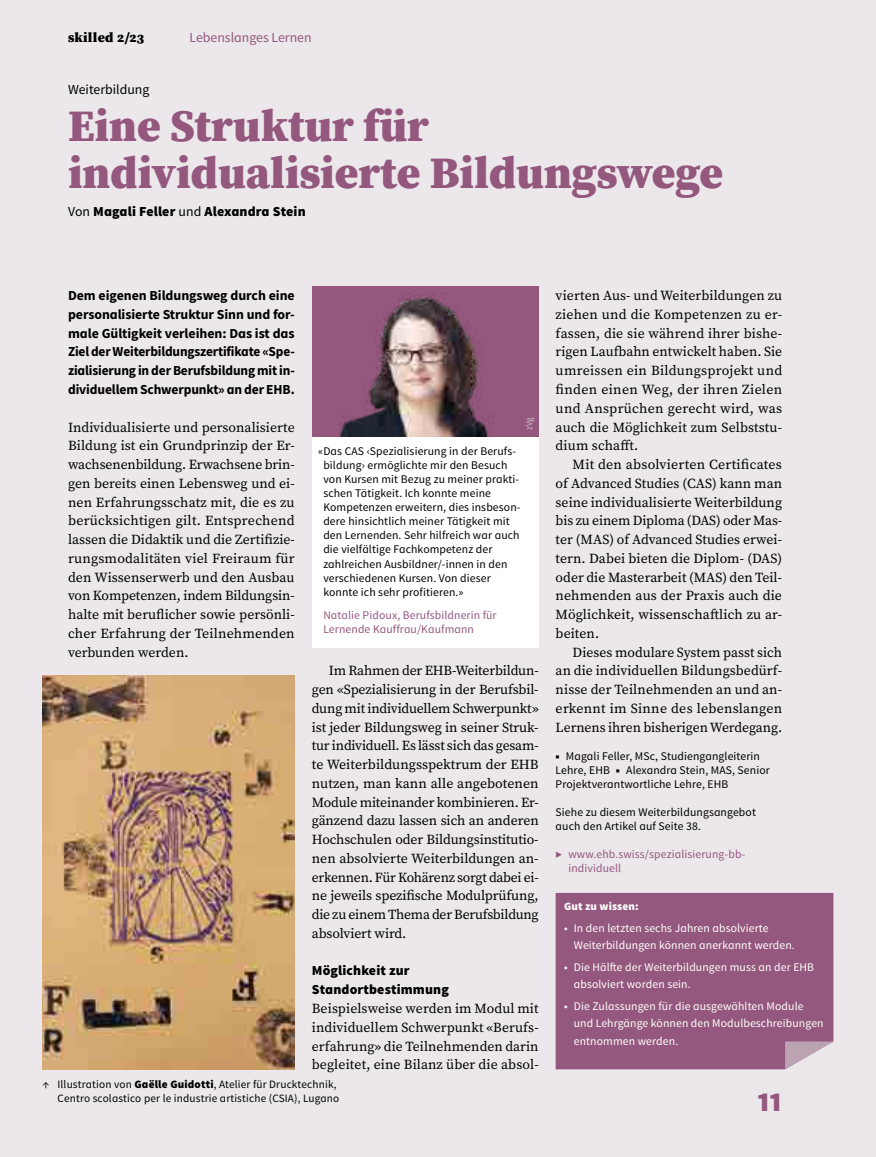
<style>
.page{position:relative;width:876px;height:1157px;background:#ebe7eb}
.page>*{position:absolute;margin:0;border:0;box-sizing:border-box;transform-origin:0 0}
.H1-Titel-Artikel{font:900 45px/46.8px "Source Serif Pro";color:#94577d}
.t1{font:900 30px "Source Sans Pro";color:#94577d}
.P-Lauftext{font:13.8px/18.8px "Source Serif Pro";letter-spacing:-.005em;color:#000;text-align:justify}
.P-Lauftext-ohne-Einzug{font:13.8px/18.8px "Source Serif Pro";letter-spacing:.01em;color:#000;text-align:justify}
.P-Lead{font:700 13.8px/18.8px "Source Sans Pro";letter-spacing:-.01em;color:#000;text-align:justify}
.P-Zwischentitel{font:900 13.8px/18.8px "Source Sans Pro";letter-spacing:.01em;color:#000}
.P-Autor{font:900 13.8px "Source Sans Pro";letter-spacing:.01em;color:#000}
.t2{font:13.8px "Source Sans Pro";color:#94577d}
.H2-Kolumnentitel{font:13.8px "Source Sans Pro";color:#000}
.t3{font:900 13.8px "Source Serif Pro";letter-spacing:.02em;color:#000}
.P-Infos-nach-Text{font:11.7px/14.1px "Source Sans Pro";letter-spacing:.01em;color:#000}
.P-Info-Box{font:11.7px/17.2px "Source Sans Pro";letter-spacing:.01em;color:#fff}
.P-Infos-nach-Text-2{font:11.7px/14.1px "Source Sans Pro";letter-spacing:.01em;color:#94577d}
.P-www-Links-nach-Text{font:11.7px/14.1px "Source Sans Pro";letter-spacing:.01em;color:#94577d}
.Artefakt-Bildlegende{font:11.25px/14.1px "Source Sans Pro";letter-spacing:.015em;color:#000;text-align:right}
.P-Info-Box-Titel{font:900 11.25px "Source Sans Pro";letter-spacing:.01em;color:#fff}
.Artefakt-Bildquelle{font:300 9px "Source Sans Pro";color:#fff}
.s1{font-weight:400}
.s2{font-weight:900}
</style>
<div class="page">
<div style="left:556px;top:893px;width:277px;height:176px;background:#94577d"></div>
<svg style="left:785px;top:1041px;width:48px;height:28px"></svg>
<img style="left:43px;top:675px;width:252px;height:394px">
<div style="left:312px;top:436px;width:227px;height:211px;background:#fff"></div>
<div style="left:312px;top:286px;width:227px;height:150px;background:#94577d"></div>
<img style="left:339px;top:297px;width:155px;height:139px">
<p class="t3" style="left:68px;top:28px;width:78px">skilled 2/23</p>
<p class="t2" style="left:190px;top:29px;width:124px">Lebenslanges Lernen</p>
<h1 class="H2-Kolumnentitel" style="left:68px;top:81px;width:83px">Weiterbildung</h1>
<p class="H1-Titel-Artikel" style="left:68px;top:101px;width:657px">Eine Struktur für individualisierte Bildungswege</p>
<p class="P-Autor" style="left:68px;top:202px;width:239px"><span class="s1">Von</span> Magali Feller <span class="s1">und</span> Alexandra Stein</p>
<p class="P-Lead" style="left:68px;top:286px;width:228px">Dem eigenen Bildungsweg durch eine personalisierte Struktur Sinn und for&shy;male Gültigkeit verleihen: Das ist das Ziel der Weiterbildungszertifikate «Spe&shy;zialisierung in der Berufsbildung mit in&shy;dividuellem Schwerpunkt» an der EHB.</p>
<p class="P-Lauftext-ohne-Einzug" style="left:68px;top:417px;width:228px">Individualisierte und personalisierte Bildung ist ein Grundprinzip der Er&shy;wachsenenbildung. Erwachsene brin&shy;gen bereits einen Lebensweg und ei&shy;nen Erfahrungsschatz mit, die es zu berücksichtigen gilt. Entsprechend lassen die Didaktik und die Zertifizie&shy;rungsmodalitäten viel Freiraum für den Wissenserwerb und den Ausbau von Kompetenzen, indem Bildungsin&shy;halte mit beruflicher sowie persönli&shy;cher Erfahrung der Teilnehmenden verbunden werden.</p>
<p class="Artefakt-Bildquelle" style="left:524px;top:430px;width:14px;rotate:-90deg">zVg</p>
<p class="P-Infos-nach-Text" style="left:323px;top:444px;width:198px;text-indent:-5px">«Das CAS ‹Spezialisierung in der Berufs&shy;bildung› ermöglichte mir den Besuch von Kursen mit Bezug zu meiner prakti&shy;schen Tätigkeit. Ich konnte meine Kompetenzen erweitern, dies insbeson&shy;dere hinsichtlich meiner Tätigkeit mit den Lernenden. Sehr hilfreich war auch die vielfältige Fachkompetenz der zahlreichen Ausbildner/-innen in den verschiedenen Kursen. Von dieser konnte ich sehr profitieren.»</p>
<p class="P-Infos-nach-Text-2" style="left:323px;top:608px;width:175px">Natalie Pidoux, Berufsbildnerin für<br>Lernende Kauffrau/Kaufmann</p>
<p class="P-Lauftext" style="left:312px;top:661px;width:228px;text-indent:17px">Im Rahmen der EHB-Weiterbildun&shy;gen «Spezialisierung in der Berufsbil&shy;dung mit individuellem Schwerpunkt» ist jeder Bildungsweg in seiner Struk&shy;tur individuell. Es lässt sich das gesam&shy;te Weiterbildungsspektrum der EHB nutzen, man kann alle angebotenen Module miteinander kombinieren. Er&shy;gänzend dazu lassen sich an anderen Hochschulen oder Bildungsinstitutio&shy;nen absolvierte Weiterbildungen an&shy;erkennen. Für Kohärenz sorgt dabei ei&shy;ne jeweils spezifische Modulprüfung, die zu einem Thema der Berufsbildung absolviert wird.</p>
<h5 class="P-Zwischentitel" style="left:312px;top:962px;width:139px">Möglichkeit zur<br>Standortbestimmung</h5>
<p class="P-Lauftext-ohne-Einzug" style="left:312px;top:999px;width:228px">Beispielsweise werden im Modul mit individuellem Schwerpunkt «Berufs&shy;erfahrung» die Teilnehmenden darin begleitet, eine Bilanz über die absol-</p>
<p class="Artefakt-Bildlegende" style="left:43px;top:1077px;width:298px">↑ Illustration von <span class="s2">Gaëlle Guidotti</span>, Atelier für Drucktechnik,<br>Centro scolastico per le industrie artistiche (CSIA), Lugano</p>
<p class="P-Lauftext-ohne-Einzug" style="left:556px;top:286px;width:228px">vierten Aus- und Weiterbildungen zu ziehen und die Kompetenzen zu er&shy;fassen, die sie während ihrer bishe&shy;rigen Laufbahn entwickelt haben. Sie umreissen ein Bildungsprojekt und finden einen Weg, der ihren Zielen und Ansprüchen gerecht wird, was auch die Möglichkeit zum Selbststu&shy;dium schafft.</p>
<p class="P-Lauftext" style="left:556px;top:455px;width:228px;text-indent:17px">Mit den absolvierten Certificates of Advanced Studies (CAS) kann man seine individualisierte Weiterbildung bis zu einem Diploma (DAS) oder Mas&shy;ter (MAS) of Advanced Studies erwei&shy;tern. Dabei bieten die Diplom- (DAS) oder die Masterarbeit (MAS) den Teil&shy;nehmenden aus der Praxis auch die Möglichkeit, wissenschaftlich zu ar&shy;beiten.</p>
<p class="P-Lauftext" style="left:556px;top:642px;width:228px;text-indent:17px">Dieses modulare System passt sich an die individuellen Bildungsbedürf&shy;nisse der Teilnehmenden an und an&shy;erkennt im Sinne des lebenslangen Lernens ihren bisherigen Werdegang.</p>
<p class="P-Infos-nach-Text" style="left:556px;top:749px;width:216px"><span class="s2">■</span> Magali Feller, MSc, Studiengangleiterin<br>Lehre, EHB <span class="s2">■</span> Alexandra Stein, MAS, Senior<br>Projektverantwortliche Lehre, EHB</p>
<p class="P-Infos-nach-Text" style="left:556px;top:805px;width:202px">Siehe zu diesem Weiterbildungsangebot auch den Artikel auf Seite 38.</p>
<p class="P-www-Links-nach-Text" style="left:568px;top:847px;width:178px;text-indent:-13px">▶ www.ehb.swiss/spezialisierung-bb&shy;individuell</p>
<h6 class="P-Info-Box-Titel" style="left:564px;top:898px;width:76px">Gut zu wissen:</h6>
<p class="P-Info-Box" style="left:574px;top:919px;width:222px;text-indent:-10px">• In den letzten sechs Jahren absolvierte<br>Weiterbildungen können anerkannt werden.</p>
<p class="P-Info-Box" style="left:574px;top:958px;width:242px;text-indent:-10px">• Die Hälfte der Weiterbildungen muss an der EHB absolviert worden sein.</p>
<p class="P-Info-Box" style="left:574px;top:998px;width:251px;text-indent:-10px">• Die Zulassungen für die ausgewählten Module und Lehrgänge können den Modulbeschreibungen entnommen werden.</p>
<h2 class="t1" style="left:757px;top:1082px;width:26px">11</h2>
</div>
